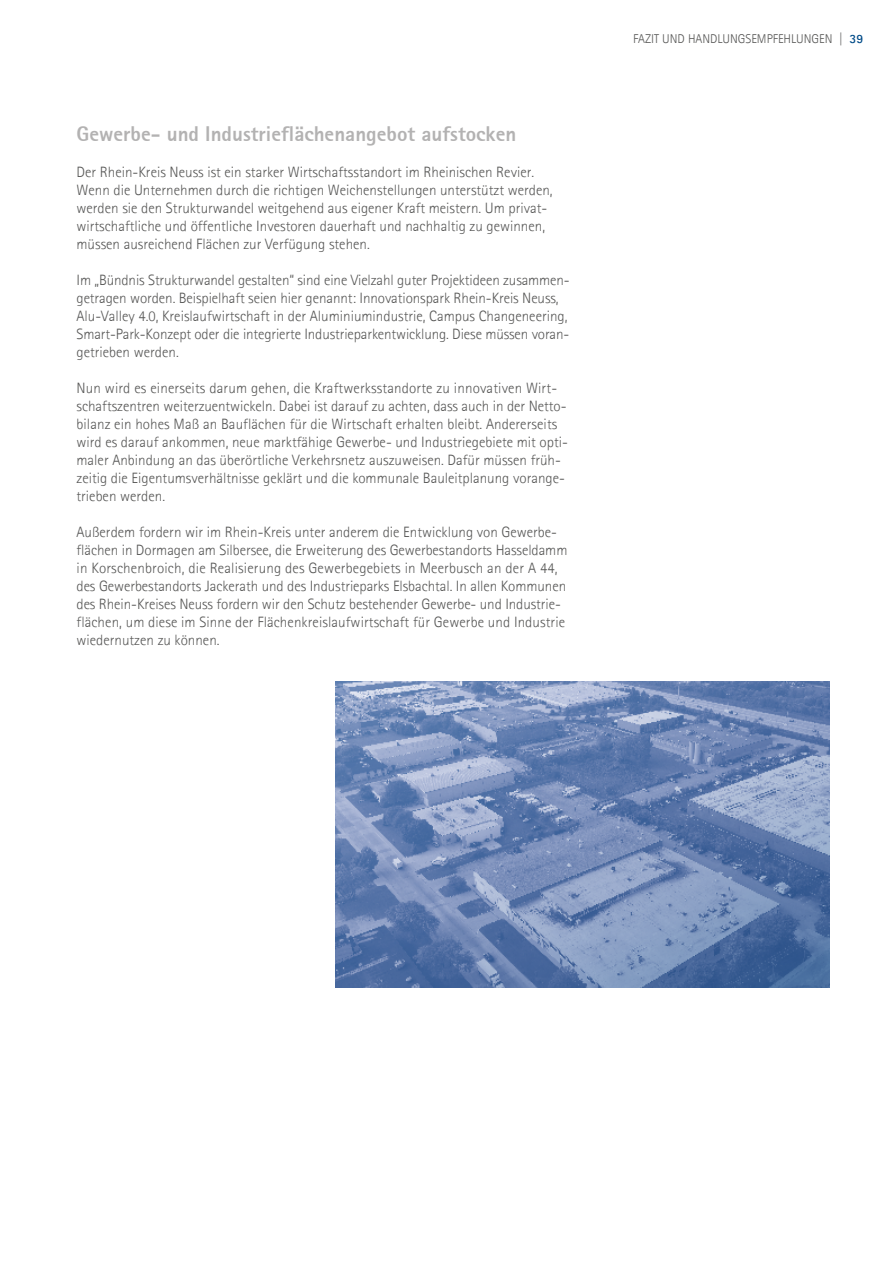
<style>
.page{position:relative;width:893px;height:1263px;background:#fff}
.page>*{position:absolute;margin:0;border:0;box-sizing:border-box;transform-origin:0 0}
.t1{font:800 21px "Agfa Rotis Sans Serif";color:#b3b2b2}
.t2{font:300 15px/18px "Agfa Rotis Sans Serif";color:#575756}
.t3{font:300 12.75px "Agfa Rotis Sans Serif";color:#575756}
.s1{font-weight:700;color:#004b88}
</style>
<div class="page">
<svg style="left:336px;top:681px;width:493px;height:306px"></svg>
<h1 class="t1" style="left:77px;top:121px;width:441px">Gewerbe- und Industrieflächenangebot aufstocken</h1>
<p class="t2" style="left:77px;top:163px;width:478px">Der Rhein-Kreis Neuss ist ein starker Wirtschaftsstandort im Rheinischen Revier.<br>Wenn die Unternehmen durch die richtigen Weichenstellungen unterstützt werden, werden sie den Strukturwandel weitgehend aus eigener Kraft meistern. Um privat&shy;wirtschaftliche und öffentliche Investoren dauerhaft und nachhaltig zu gewinnen, müssen ausreichend Flächen zur Verfügung stehen.</p>
<p class="t2" style="left:77px;top:271px;width:495px">Im „Bündnis Strukturwandel gestalten“ sind eine Vielzahl guter Projektideen zusammen&shy;getragen worden. Beispielhaft seien hier genannt: Innovationspark Rhein-Kreis Neuss, Alu-Valley 4.0, Kreislaufwirtschaft in der Aluminiumindustrie, Campus Changeneering, Smart-Park-Konzept oder die integrierte Industrieparkentwicklung. Diese müssen voran&shy;getrieben werden.</p>
<p class="t2" style="left:77px;top:379px;width:493px">Nun wird es einerseits darum gehen, die Kraftwerksstandorte zu innovativen Wirt&shy;schaftszentren weiterzuentwickeln. Dabei ist darauf zu achten, dass auch in der Netto&shy;bilanz ein hohes Maß an Bauflächen für die Wirtschaft erhalten bleibt. Andererseits wird es darauf ankommen, neue marktfähige Gewerbe- und Industriegebiete mit opti&shy;maler Anbindung an das überörtliche Verkehrsnetz auszuweisen. Dafür müssen früh&shy;zeitig die Eigentumsverhältnisse geklärt und die kommunale Bauleitplanung vorange&shy;trieben werden.</p>
<p class="t2" style="left:77px;top:523px;width:492px">Außerdem fordern wir im Rhein-Kreis unter anderem die Entwicklung von Gewerbe&shy;flächen in Dormagen am Silbersee, die Erweiterung des Gewerbestandorts Hasseldamm in Korschenbroich, die Realisierung des Gewerbegebiets in Meerbusch an der A 44, des Gewerbestandorts Jackerath und des Industrieparks Elsbachtal. In allen Kommunen des Rhein-Kreises Neuss fordern wir den Schutz bestehender Gewerbe- und Industrie&shy;flächen, um diese im Sinne der Flächenkreislaufwirtschaft für Gewerbe und Industrie wiedernutzen zu können.</p>
<p class="t3" style="left:633px;top:31px;width:232px">FAZIT UND HANDLUNGSEMPFEHLUNGEN | <span class="s1">39</span></p>
</div>
